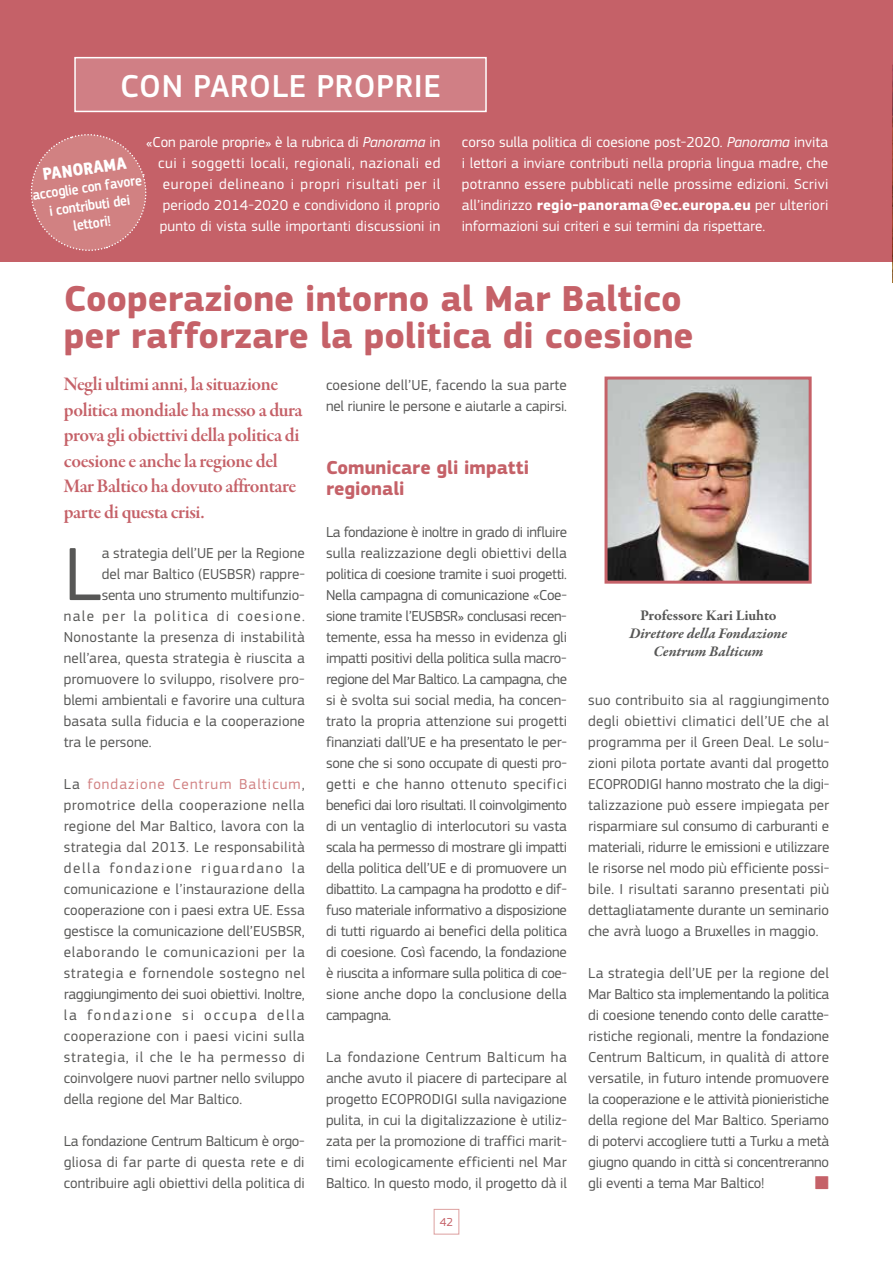
<style>
.page{position:relative;width:893px;height:1263px;background:#fff}
.page>*{position:absolute;margin:0;border:0;box-sizing:border-box;transform-origin:0 0}
.t1{font:78.3px "EC Square Sans Pro";color:#575756}
.t2{font:700 37.5px/37.5px "EC Square Sans Pro";color:#c56168}
.t3{font:500 33px "EC Square Sans Pro";letter-spacing:.02em;color:#fff}
.t4{font:19.5px/25.5px "Garamond Premr Pro Smbd Subh";letter-spacing:-.02em;color:#c56168}
.t5{font:700 19.5px/21px "EC Square Sans Pro";color:#c56168}
.t6{font:700 18px "EC Square Sans Cond Pro";color:#fff}
.t7{font:15px/21px "EC Square Sans Pro";color:#575756;text-align:justify}
.t8{font:15px/21px "EC Square Sans Pro";letter-spacing:.015em;color:#fff;text-align:right}
.t9{font:italic 700 15px/18px "Garamond Premr Pro";letter-spacing:-.005em;color:#575756;text-align:center}
.t10{font:500 15px/18px "EC Square Sans Cond Pro";color:#fff;text-align:center}
.t11{font:15px "EC Square Sans Pro";letter-spacing:.025em;color:#575756}
.t12{font:15px "EC Square Sans Pro";letter-spacing:.09em;color:#575756}
.t13{font:700 15px "Garamond Premr Pro";letter-spacing:-.005em;color:#575756}
.t14{font:12px "EC Square Sans Pro";color:#c56168}
.s1{font-style:italic}
.s2{font-weight:700}
.s3{color:#d18182}
</style>
<div class="page">
<div style="left:434px;top:1209px;width:25px;height:25px;border:1px solid #dda09f"></div>
<img style="left:608px;top:380px;width:200px;height:200px">
<div style="left:604px;top:376px;width:208px;height:208px;border:3px solid #c56168"></div>
<div style="left:0;top:0;width:893px;height:261px;background:#c56168"></div>
<div style="left:75px;top:58px;width:411px;height:53px;background:#d07f85"></div>
<div style="left:74px;top:57px;width:413px;height:55px;border:2px solid #fff"></div>
<svg style="left:30px;top:134px;width:117px;height:117px"></svg>
<img style="left:892px;top:64px;width:1px;height:14px">
<hr style="left:892px;top:78px;width:1px;height:205px;background:#7e8d27">
<h3 class="t3" style="left:120px;top:67px;width:322px">CON PAROLE PROPRIE</h3>
<p class="t8" style="left:146px;top:131px;width:296px">«Con parole proprie» è la rubrica di <span class="s1">Panorama</span> in cui i soggetti locali, regionali, nazionali ed europei delineano i propri risultati per il periodo 2014-2020 e condividono il proprio punto di vista sulle importanti discussioni in</p>
<p class="t8" style="left:462px;top:131px;width:368px;text-align:justify">corso sulla politica di coesione post-2020. <span class="s1">Panorama</span> invita i lettori a inviare contributi nella propria lingua madre, che potranno essere pubblicati nelle prossime edizioni. Scrivi all’indirizzo <span class="s2">regio-panorama@ec.europa.eu</span> per ulteriori informazioni sui criteri e sui termini da rispettare.</p>
<p class="t6" style="left:41px;top:164px;width:86px;rotate:-8deg">PANORAMA</p>
<p class="t10" style="left:32px;top:186px;width:111px;rotate:-8deg">accoglie con favore i contributi dei lettori!</p>
<h2 class="t2" style="left:64px;top:281px;width:631px">Cooperazione intorno al Mar Baltico per rafforzare la politica di coesione</h2>
<h3 class="t4" style="left:64px;top:372px;width:240px">Negli ultimi anni, la situazione politica mondiale ha messo a dura prova gli obiettivi della politica di coesione e anche la regione del<br>Mar Baltico ha dovuto affrontare parte di questa crisi.</h3>
<h1 class="t1" style="left:64px;top:529px;width:39px">L</h1>
<p class="t7" style="left:102px;top:543px;width:205px">a strategia dell’UE per la Regione</p>
<p class="t7" style="left:102px;top:564px;width:205px">del mar Baltico (EUSBSR) rappre-</p>
<p class="t7" style="left:102px;top:585px;width:205px">senta uno strumento multifunzio-</p>
<p class="t12" style="left:64px;top:607px;width:243px">nale per la politica di coesione.</p>
<p class="t11" style="left:64px;top:628px;width:243px">Nonostante la presenza di instabilità</p>
<p class="t7" style="left:64px;top:648px;width:242px">nell’area, questa strategia è riuscita a</p>
<p class="t7" style="left:64px;top:669px;width:243px">promuovere lo sviluppo, risolvere pro-</p>
<p class="t7" style="left:64px;top:690px;width:242px">blemi ambientali e favorire una cultura</p>
<p class="t7" style="left:64px;top:711px;width:243px">basata sulla fiducia e la cooperazione</p>
<p class="t7" style="left:64px;top:732px;width:89px">tra le persone.</p>
<p class="t7" style="left:64px;top:774px;width:243px">La <span class="s3">fondazione Centrum Balticum</span>, promotrice della cooperazione nella regione del Mar Baltico, lavora con la strategia dal 2013. Le responsabilità della fondazione riguardano la comunicazione e l’instaurazione della cooperazione con i paesi extra UE. Essa gestisce la comunicazione dell’EUSBSR, elaborando le comunicazioni per la strategia e fornendole sostegno nel raggiungimento dei suoi obiettivi. Inoltre, la fondazione si occupa della cooperazione con i paesi vicini sulla strategia, il che le ha permesso di coinvolgere nuovi partner nello sviluppo della regione del Mar Baltico.</p>
<p class="t7" style="left:64px;top:1131px;width:243px">La fondazione Centrum Balticum è orgo&shy;gliosa di far parte di questa rete e di contribuire agli obiettivi della politica di</p>
<p class="t7" style="left:326px;top:375px;width:242px">coesione dell’UE, facendo la sua parte nel riunire le persone e aiutarle a capirsi.</p>
<h3 class="t5" style="left:326px;top:458px;width:205px">Comunicare gli impatti regionali</h3>
<p class="t7" style="left:326px;top:522px;width:243px">La fondazione è inoltre in grado di influire sulla realizzazione degli obiettivi della politica di coesione tramite i suoi progetti.<br>Nella campagna di comunicazione «Coe&shy;sione tramite l’EUSBSR» conclusasi recen&shy;temente, essa ha messo in evidenza gli impatti positivi della politica sulla macro&shy;regione del Mar Baltico. La campagna, che si è svolta sui social media, ha concen&shy;trato la propria attenzione sui progetti finanziati dall’UE e ha presentato le per&shy;sone che si sono occupate di questi pro&shy;getti e che hanno ottenuto specifici benefici dai loro risultati. Il coinvolgimento di un ventaglio di interlocutori su vasta scala ha permesso di mostrare gli impatti della politica dell’UE e di promuovere un dibattito. La campagna ha prodotto e dif&shy;fuso materiale informativo a disposizione di tutti riguardo ai benefici della politica di coesione. Così facendo, la fondazione è riuscita a informare sulla politica di coe&shy;sione anche dopo la conclusione della campagna.</p>
<p class="t7" style="left:326px;top:1047px;width:243px">La fondazione Centrum Balticum ha anche avuto il piacere di partecipare al progetto ECOPRODIGI sulla navigazione pulita, in cui la digitalizzazione è utiliz&shy;zata per la promozione di traffici marit&shy;timi ecologicamente efficienti nel Mar Baltico. In questo modo, il progetto dà il</p>
<p class="t14" style="left:440px;top:1215px;width:15px">42</p>
<p class="t13" style="left:640px;top:606px;width:138px">Professore Kari Liuhto</p>
<p class="t9" style="left:629px;top:625px;width:159px">Direttore della Fondazione<br>Centrum Balticum</p>
<p class="t7" style="left:588px;top:690px;width:243px">suo contribuito sia al raggiungimento degli obiettivi climatici dell’UE che al programma per il Green Deal. Le solu&shy;zioni pilota portate avanti dal progetto ECOPRODIGI hanno mostrato che la digi&shy;talizzazione può essere impiegata per risparmiare sul consumo di carburanti e materiali, ridurre le emissioni e utilizzare le risorse nel modo più efficiente possi&shy;bile. I risultati saranno presentati più dettagliatamente durante un seminario che avrà luogo a Bruxelles in maggio.</p>
<p class="t7" style="left:588px;top:963px;width:243px">La strategia dell’UE per la regione del Mar Baltico sta implementando la politica di coesione tenendo conto delle caratte&shy;ristiche regionali, mentre la fondazione Centrum Balticum, in qualità di attore versatile, in futuro intende promuovere la cooperazione e le attività pionieristiche della regione del Mar Baltico. Speriamo di potervi accogliere tutti a Turku a metà giugno quando in città si concentreranno gli eventi a tema Mar Baltico!</p>
</div>
